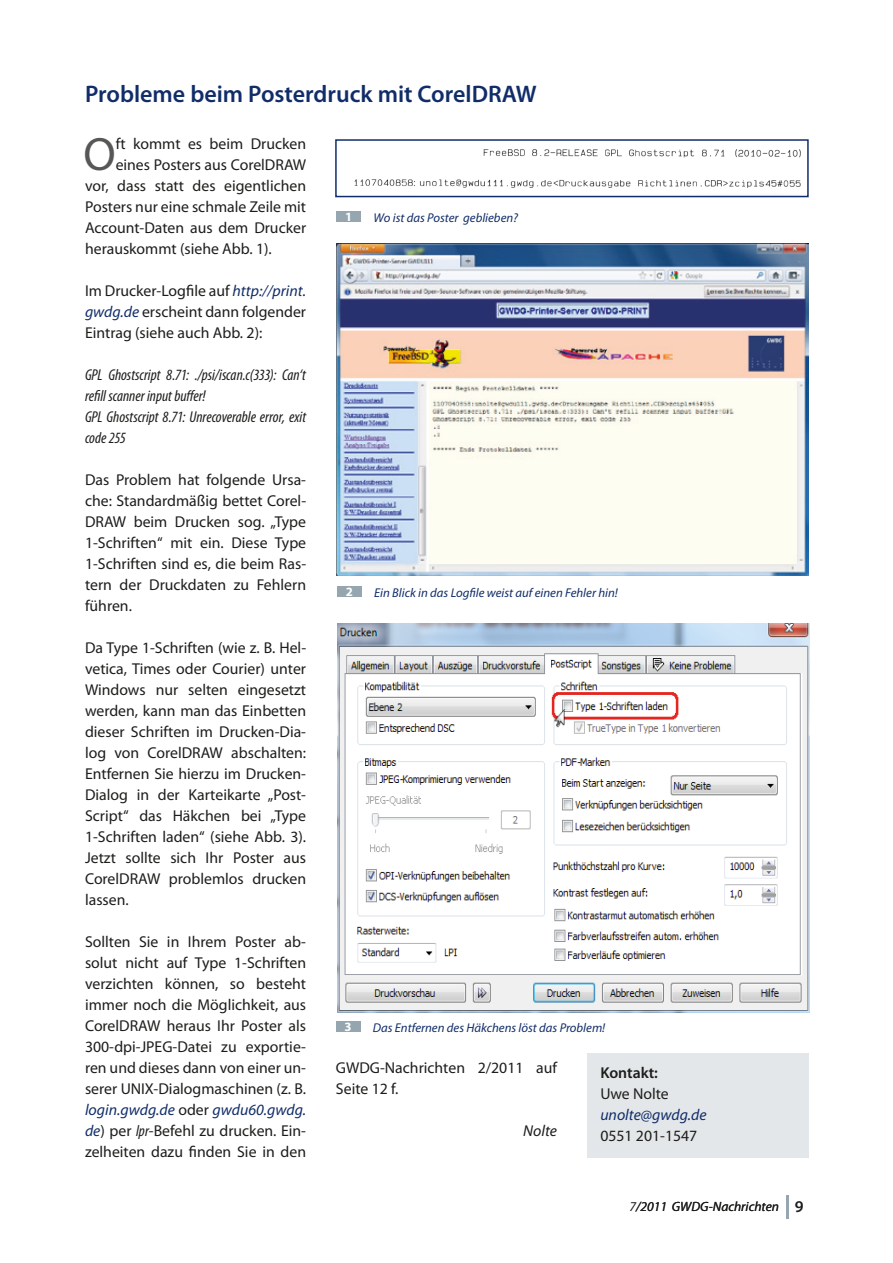
<style>
.page{position:relative;width:893px;height:1263px;background:#fff}
.page>*{position:absolute;margin:0;border:0;box-sizing:border-box;transform-origin:0 0}
.t1{font:46.95px "Myriad Pro";color:#575756}
.t2{font:600 24px "Myriad Pro";color:#112d69}
.t3{font:15.75px/21px "Myriad Pro";color:#1d1d1b;text-align:justify}
.t4{font:italic condensed 15.75px/21px "Myriad Pro";color:#1d1d1b}
.t5{font:italic 15.75px "Myriad Pro";color:#112d69}
.t6{font:600 15.75px "Myriad Pro";color:#1d1d1b}
.t7{font:italic 15.75px "Myriad Pro";color:#1d1d1b}
.t8{font:italic 13.5px "Myriad Pro";color:#1d1d1b}
.t9{font:italic 12.75px "Myriad Pro";color:#112d69}
.t10{font:700 12.75px "Myriad Pro";color:#fff}
.s1{font-style:italic;color:#112d69}
.s2{font-style:italic;font-stretch:condensed}
.s3{font-weight:600;font-style:normal;font-size:16.5px}
</style>
<div class="page">
<hr style="left:786px;top:1195px;width:2px;height:23px;background:#95a6b1">
<img style="left:354px;top:149px;width:447px;height:39px">
<div style="left:335px;top:139px;width:474px;height:58px;border:2px solid #112d69"></div>
<img style="left:337px;top:243px;width:472px;height:333px">
<img style="left:337px;top:623px;width:472px;height:389px">
<div style="left:588px;top:1053px;width:221px;height:104px;background:#e4e7e9"></div>
<div style="left:337px;top:212px;width:24px;height:10px;background:#95a6b1"></div>
<div style="left:337px;top:587px;width:24px;height:10px;background:#95a6b1"></div>
<div style="left:336px;top:1022px;width:24px;height:10px;background:#95a6b1"></div>
<h2 class="t2" style="left:85px;top:79px;width:453px">Probleme beim Posterdruck mit CorelDRAW</h2>
<h1 class="t1" style="left:83px;top:125px;width:34px">O</h1>
<p class="t3" style="left:116px;top:133px;width:192px">ft kommt es beim Drucken</p>
<p class="t3" style="left:116px;top:154px;width:192px">eines Posters aus CorelDRAW</p>
<p class="t3" style="left:85px;top:175px;width:223px">vor, dass statt des eigentlichen</p>
<p class="t3" style="left:85px;top:196px;width:223px">Posters nur eine schmale Zeile mit</p>
<p class="t3" style="left:85px;top:217px;width:223px">Account-Daten aus dem Drucker</p>
<p class="t3" style="left:85px;top:238px;width:188px">herauskommt (siehe Abb. 1).</p>
<p class="t3" style="left:85px;top:280px;width:223px">Im Drucker-Logfile auf <span class="s1">http://print. gwdg.de</span> erscheint dann folgender Eintrag (siehe auch Abb. 2):</p>
<p class="t4" style="left:85px;top:364px;width:223px">GPL Ghostscript 8.71: ./psi/iscan.c(333): Can‘t refill scanner input buffer!<br>GPL Ghostscript 8.71: Unrecoverable error, exit code 255</p>
<p class="t3" style="left:85px;top:469px;width:223px">Das Problem hat folgende Ursa&shy;che: Standardmäßig bettet Corel-DRAW beim Drucken sog. „Type 1-Schriften“ mit ein. Diese Type 1-Schriften sind es, die beim Ras&shy;tern der Druckdaten zu Fehlern führen.</p>
<p class="t3" style="left:85px;top:637px;width:223px">Da Type 1-Schriften (wie z. B. Hel&shy;vetica, Times oder Courier) unter Windows nur selten eingesetzt werden, kann man das Einbetten dieser Schriften im Drucken-Dia&shy;log von CorelDRAW abschalten:<br>Entfernen Sie hierzu im Drucken-Dialog in der Karteikarte „Post-Script“ das Häkchen bei „Type 1-Schriften laden“ (siehe Abb. 3).<br>Jetzt sollte sich Ihr Poster aus CorelDRAW problemlos drucken lassen.</p>
<p class="t3" style="left:85px;top:931px;width:223px">Sollten Sie in Ihrem Poster ab&shy;solut nicht auf Type 1-Schriften verzichten können, so besteht immer noch die Möglichkeit, aus CorelDRAW heraus Ihr Poster als 300-dpi-JPEG-Datei zu exportie&shy;ren und dieses dann von einer un&shy;serer UNIX-Dialogmaschinen (z. B. <span class="s1">login.gwdg.de</span> oder <span class="s1">gwdu60.gwdg. de</span>) per <span class="s2">lpr</span>-Befehl zu drucken. Ein&shy;zelheiten dazu finden Sie in den</p>
<p class="t10" style="left:345px;top:208px;width:9px">1</p>
<p class="t9" style="left:374px;top:210px;width:146px">Wo ist das Poster geblieben?</p>
<p class="t10" style="left:346px;top:584px;width:9px">2</p>
<p class="t9" style="left:374px;top:585px;width:245px">Ein Blick in das Logfile weist auf einen Fehler hin!</p>
<p class="t10" style="left:344px;top:1019px;width:9px">3</p>
<p class="t9" style="left:373px;top:1020px;width:234px">Das Entfernen des Häkchens löst das Problem!</p>
<p class="t3" style="left:336px;top:1057px;width:223px">GWDG-Nachrichten 2/2011 auf<br>Seite 12 f.</p>
<p class="t7" style="left:523px;top:1121px;width:35px">Nolte</p>
<p class="t6" style="left:600px;top:1062px;width:59px">Kontakt:</p>
<p class="t3" style="left:600px;top:1082px;width:70px">Uwe Nolte</p>
<p class="t5" style="left:600px;top:1104px;width:108px">unolte@gwdg.de</p>
<p class="t3" style="left:600px;top:1124px;width:99px">0551 201-1547</p>
<p class="t8" style="left:629px;top:1198px;width:176px">7/2011 GWDG-Nachrichten <span class="s3">9</span></p>
</div>
